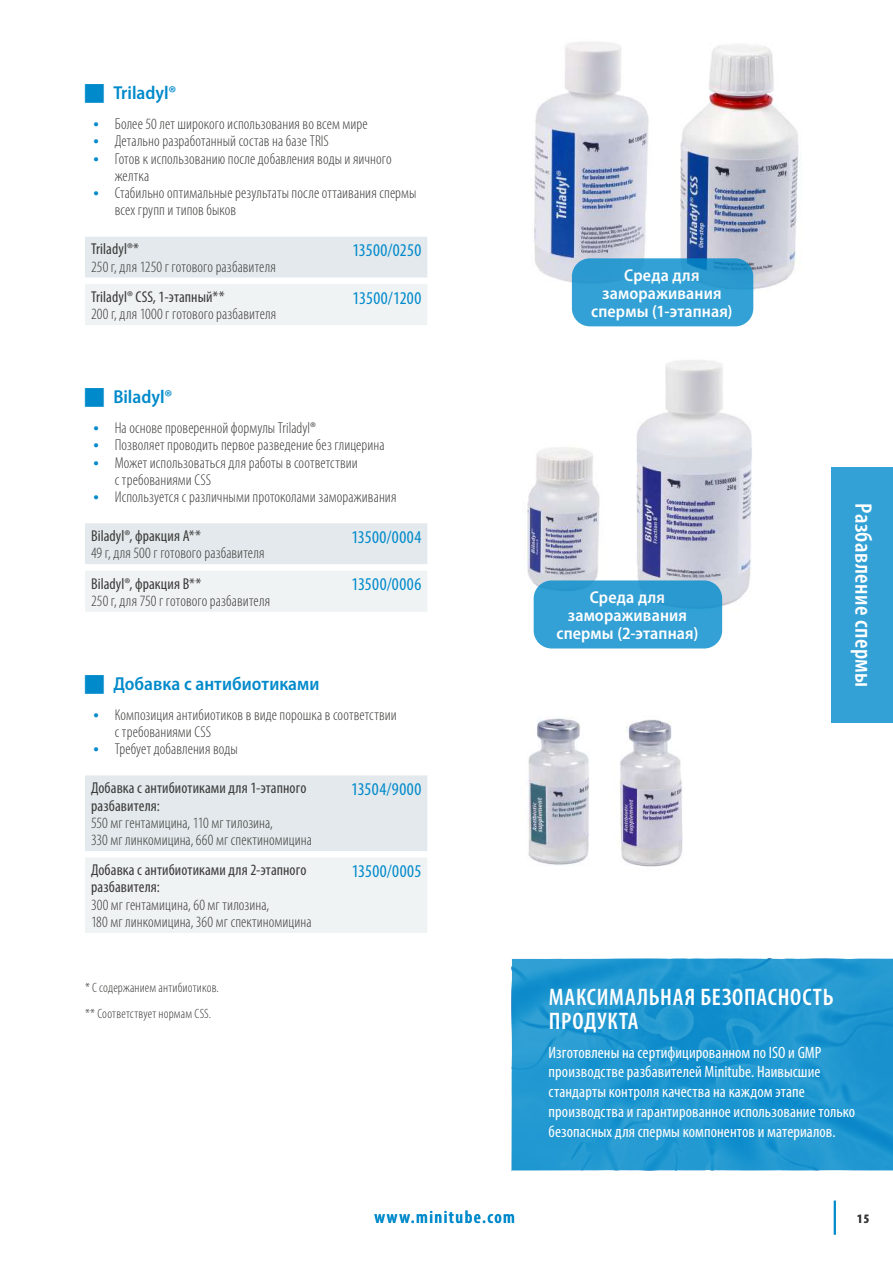
<style>
.page{position:relative;width:893px;height:1263px;background:#fff}
.page>*{position:absolute;margin:0;border:0;box-sizing:border-box;transform-origin:0 0}
.t1{font:600 condensed 24px/24px "Myriad Pro";letter-spacing:.025em;color:#fff}
.t2{font:600 semi-condensed 18.75px "Myriad Pro";color:#008acb}
.t3{font:condensed 18px "Myriad Pro";letter-spacing:.015em;color:#008acb}
.t4{font:600 condensed 18px "Myriad Pro";letter-spacing:.08em;color:#008acb}
.t5{font:600 semi-condensed 17.25px/18px "Myriad Pro";letter-spacing:.01em;color:#fff;text-align:center}
.t6{font:condensed 16.5px/19.8px "Myriad Pro";letter-spacing:.005em;color:#fff}
.t7{font:300 condensed 15.75px/17.2px "Myriad Pro";letter-spacing:.005em;color:#3b3b3a}
.t8{font:condensed 15.75px/17.2px "Myriad Pro";letter-spacing:.005em;color:#3b3b3a}
.t9{font:300 condensed 13.5px/26.2px "Myriad Pro";letter-spacing:.01em;color:#3b3b3a}
.t10{font:700 condensed 12.75px "Myriad Pro";color:#3b3b3a}
.s1{font-weight:600;font-stretch:semi-condensed;font-size:18px;color:#008acb}
</style>
<div class="page">
<hr style="left:834px;top:1200px;width:2px;height:35px;background:#008acb">
<div style="left:831px;top:468px;width:62px;height:255px;background:#33a1d5"></div>
<img style="left:526px;top:447px;width:74px;height:152px">
<img style="left:636px;top:360px;width:116px;height:252px">
<img style="left:680px;top:44px;width:120px;height:248px">
<img style="left:534px;top:42px;width:115px;height:246px">
<img style="left:528px;top:718px;width:61px;height:147px">
<img style="left:620px;top:719px;width:63px;height:148px">
<svg style="left:512px;top:959px;width:381px;height:211px;background:#1f96d0"></svg>
<div style="left:85px;top:237px;width:342px;height:41px;background:#e3e9ec"></div>
<svg style="left:85px;top:284px;width:342px;height:649px"></svg>
<div style="left:572px;top:258px;width:181px;height:68px;background:#33a1d5;border-radius:18px"></div>
<div style="left:534px;top:580px;width:188px;height:68px;background:#33a1d5;border-radius:18px"></div>
<svg style="left:85px;top:388px;width:19px;height:19px"></svg>
<svg style="left:85px;top:674px;width:19px;height:19px"></svg>
<p class="t2" style="left:113px;top:81px;width:65px">Triladyl®</p>
<p class="t7" style="left:94px;top:115px;width:276px"><span class="s1">•</span> Более 50 лет широкого использования во всем мире</p>
<p class="t7" style="left:94px;top:132px;width:237px"><span class="s1">•</span> Детально разработанный состав на базе TRIS</p>
<p class="t7" style="left:115px;top:150px;width:278px;text-indent:-21px"><span class="s1">•</span> Готов к использованию после добавления воды и яичного желтка</p>
<p class="t7" style="left:115px;top:184px;width:303px;text-indent:-21px"><span class="s1">•</span> Стабильно оптимальные результаты после оттаивания спермы всех групп и типов быков</p>
<p class="t8" style="left:91px;top:240px;width:49px">Triladyl®*</p>
<p class="t7" style="left:91px;top:258px;width:186px">250 г, для 1250 г готового разбавителя</p>
<p class="t3" style="left:352px;top:239px;width:70px">13500/0250</p>
<p class="t8" style="left:91px;top:288px;width:135px">Triladyl® CSS, 1-этапный**</p>
<p class="t7" style="left:91px;top:305px;width:187px">200 г, для 1000 г готового разбавителя</p>
<p class="t3" style="left:353px;top:287px;width:70px">13500/1200</p>
<p class="t2" style="left:113px;top:385px;width:61px">Biladyl®</p>
<p class="t7" style="left:94px;top:419px;width:224px"><span class="s1">•</span> На основе проверенной формулы Triladyl®</p>
<p class="t7" style="left:94px;top:436px;width:292px"><span class="s1">•</span> Позволяет проводить первое разведение без глицерина</p>
<p class="t7" style="left:115px;top:454px;width:244px;text-indent:-21px"><span class="s1">•</span> Может использоваться для работы в соответствии с требованиями CSS</p>
<p class="t7" style="left:94px;top:488px;width:304px"><span class="s1">•</span> Используется с различными протоколами замораживания</p>
<p class="t8" style="left:91px;top:527px;width:111px">Biladyl®, фракция A**</p>
<p class="t7" style="left:91px;top:544px;width:175px">49 г, для 500 г готового разбавителя</p>
<p class="t3" style="left:351px;top:526px;width:71px">13500/0004</p>
<p class="t8" style="left:91px;top:574px;width:112px">Biladyl®, фракция B**</p>
<p class="t7" style="left:91px;top:592px;width:181px">250 г, для 750 г готового разбавителя</p>
<p class="t3" style="left:351px;top:573px;width:71px">13500/0006</p>
<p class="t2" style="left:113px;top:672px;width:208px">Добавка с антибиотиками</p>
<p class="t7" style="left:115px;top:706px;width:283px;text-indent:-21px"><span class="s1">•</span> Композиция антибиотиков в виде порошка в соответствии с требованиями CSS</p>
<p class="t7" style="left:94px;top:740px;width:146px"><span class="s1">•</span> Требует добавления воды</p>
<p class="t8" style="left:91px;top:779px;width:217px">Добавка с антибиотиками для 1-этапного разбавителя:</p>
<p class="t7" style="left:91px;top:814px;width:222px">550 мг гентамицина, 110 мг тилозина,<br>330 мг линкомицина, 660 мг спектиномицина</p>
<p class="t3" style="left:351px;top:778px;width:72px">13504/9000</p>
<p class="t8" style="left:91px;top:861px;width:217px">Добавка с антибиотиками для 2-этапного разбавителя:</p>
<p class="t7" style="left:91px;top:896px;width:222px">300 мг гентамицина, 60 мг тилозина,<br>180 мг линкомицина, 360 мг спектиномицина</p>
<p class="t9" style="left:85px;top:974px;width:135px">* С содержанием антибиотиков. ** Соответствует нормам CSS.</p>
<p class="t3" style="left:352px;top:860px;width:71px">13500/0005</p>
<p class="t5" style="left:591px;top:266px;width:143px">Среда для замораживания спермы (1-этапная)</p>
<p class="t5" style="left:556px;top:588px;width:143px">Среда для замораживания спермы (2-этапная)</p>
<h1 class="t1" style="left:876px;top:503px;width:186px;rotate:90deg">Разбавление спермы</h1>
<h1 class="t1" style="left:549px;top:984px;width:286px">МАКСИМАЛЬНАЯ БЕЗОПАСНОСТЬ<br>ПРОДУКТА</h1>
<p class="t6" style="left:549px;top:1042px;width:308px">Изготовлены на сертифицированном по ISO и GMP производстве разбавителей Minitube. Наивысшие стандарты контроля качества на каждом этапе производства и гарантированное использование только безопасных для спермы компонентов и материалов.</p>
<p class="t4" style="left:374px;top:1205px;width:142px">www.minitube.com</p>
<p class="t10" style="left:857px;top:1211px;width:13px">15</p>
</div>
